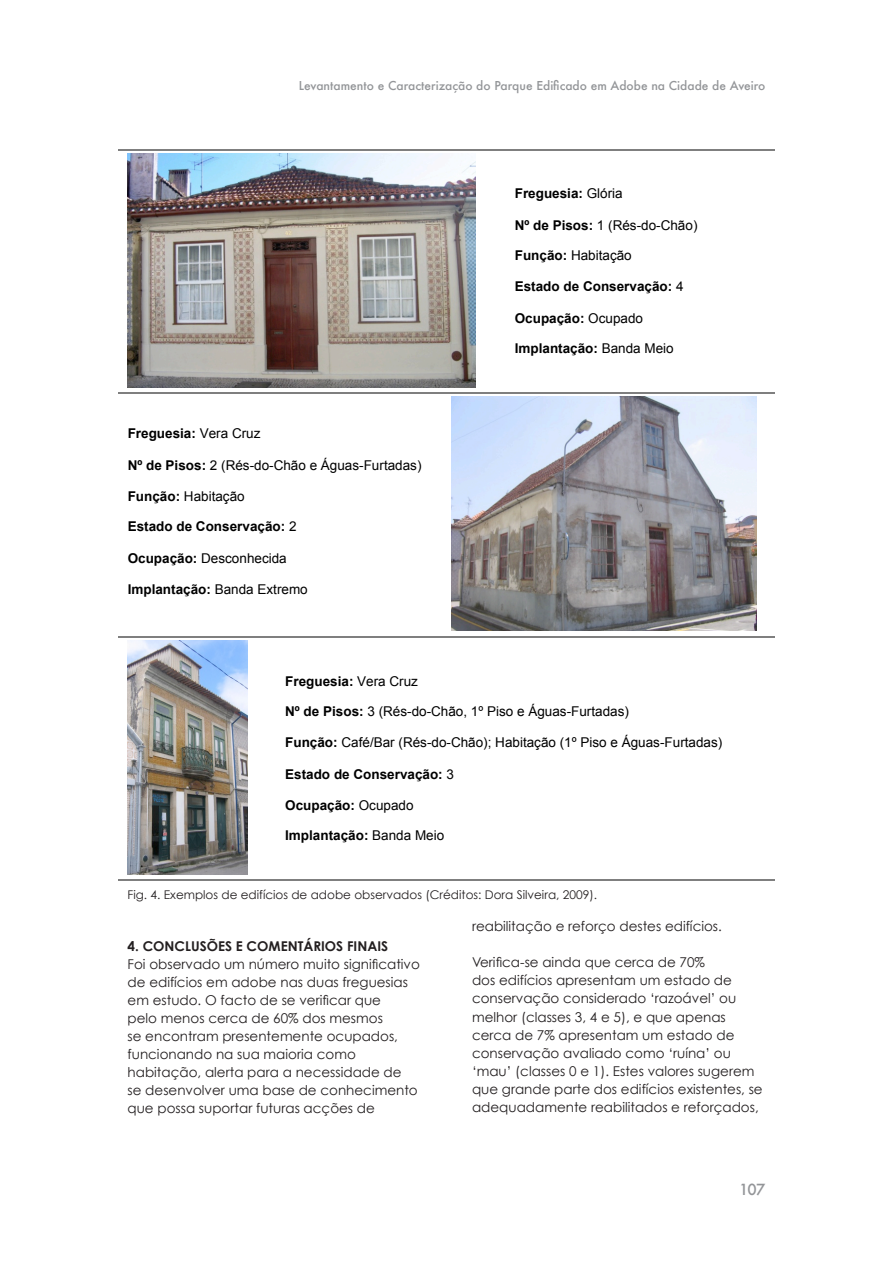
<style>
.page{position:relative;width:893px;height:1263px;background:#fff}
.page>*{position:absolute;margin:0;border:0;box-sizing:border-box;transform-origin:0 0}
.t1{font:500 15px "Futura";color:#939598}
.t2{font:13.5px/18px "Century Gothic";color:#231f20}
.t3{font:13.5px "Arial";color:#000}
.t4{font:700 13.5px "Arial";color:#000}
.Capitulo{font:700 13.5px "Century Gothic";color:#231f20}
.Legenda{font:12px "Century Gothic";color:#231f20}
.t5{font:500 12px "Futura";color:#939598}
.s1{font-weight:400}
.s2{font-weight:700}
</style>
<div class="page">
<img style="left:128px;top:153px;width:348px;height:234px">
<hr style="left:119px;top:149px;width:388px;height:1px;background:#7f7f7f">
<hr style="left:509px;top:149px;width:265px;height:1px;background:#7f7f7f">
<img style="left:452px;top:396px;width:304px;height:234px">
<hr style="left:119px;top:392px;width:325px;height:1px;background:#7f7f7f">
<hr style="left:446px;top:392px;width:61px;height:1px;background:#7f7f7f">
<hr style="left:509px;top:392px;width:265px;height:1px;background:#7f7f7f">
<img style="left:128px;top:641px;width:120px;height:234px">
<hr style="left:119px;top:636px;width:157px;height:2px;background:#7f7f7f">
<hr style="left:278px;top:636px;width:166px;height:2px;background:#7f7f7f">
<hr style="left:446px;top:636px;width:328px;height:2px;background:#7f7f7f">
<hr style="left:119px;top:879px;width:157px;height:2px;background:#7f7f7f">
<hr style="left:276px;top:879px;width:498px;height:2px;background:#7f7f7f">
<p class="t5" style="left:299px;top:77px;width:468px">Levantamento e Caracterização do Parque Edificado em Adobe na Cidade de Aveiro</p>
<p class="t4" style="left:128px;top:425px;width:134px">Freguesia: <span class="s1">Vera Cruz</span></p>
<p class="t3" style="left:128px;top:456px;width:295px"><span class="s2">Nº de Pisos:</span> 2 (Rés-do-Chão e Águas-Furtadas)</p>
<p class="t3" style="left:128px;top:488px;width:119px"><span class="s2">Função:</span> Habitação</p>
<p class="t4" style="left:128px;top:518px;width:170px">Estado de Conservação: <span class="s1">2</span></p>
<p class="t3" style="left:128px;top:549px;width:161px"><span class="s2">Ocupação:</span> Desconhecida</p>
<p class="t4" style="left:128px;top:581px;width:182px">Implantação: <span class="s1">Banda Extremo</span></p>
<p class="t4" style="left:515px;top:185px;width:110px">Freguesia: <span class="s1">Glória</span></p>
<p class="t3" style="left:515px;top:216px;width:184px"><span class="s2">Nº de Pisos:</span> 1 (Rés-do-Chão)</p>
<p class="t3" style="left:515px;top:246px;width:119px"><span class="s2">Função:</span> Habitação</p>
<p class="t4" style="left:515px;top:278px;width:170px">Estado de Conservação: <span class="s1">4</span></p>
<p class="t4" style="left:515px;top:309px;width:130px">Ocupação: <span class="s1">Ocupado</span></p>
<p class="t4" style="left:515px;top:339px;width:161px">Implantação: <span class="s1">Banda Meio</span></p>
<p class="t4" style="left:285px;top:672px;width:134px">Freguesia: <span class="s1">Vera Cruz</span></p>
<p class="t3" style="left:285px;top:702px;width:345px"><span class="s2">Nº de Pisos:</span> 3 (Rés-do-Chão, 1º Piso e Águas-Furtadas)</p>
<p class="t3" style="left:285px;top:734px;width:439px"><span class="s2">Função:</span> Café/Bar (Rés-do-Chão); Habitação (1º Piso e Águas-Furtadas)</p>
<p class="t4" style="left:285px;top:765px;width:170px">Estado de Conservação: <span class="s1">3</span></p>
<p class="t4" style="left:285px;top:797px;width:130px">Ocupação: <span class="s1">Ocupado</span></p>
<p class="t4" style="left:285px;top:827px;width:161px">Implantação: <span class="s1">Banda Meio</span></p>
<p class="Legenda" style="left:128px;top:887px;width:471px">Fig. 4. Exemplos de edifícios de adobe observados (Créditos: Dora Silveira, 2009).</p>
<p class="Capitulo" style="left:128px;top:937px;width:262px">4. CONCLUSÕES E COMENTÁRIOS FINAIS</p>
<p class="t2" style="left:128px;top:955px;width:294px">Foi observado um número muito significativo de edifícios em adobe nas duas freguesias em estudo. O facto de se verificar que<br>pelo menos cerca de 60% dos mesmos<br>se encontram presentemente ocupados, funcionando na sua maioria como habitação, alerta para a necessidade de<br>se desenvolver uma base de conhecimento que possa suportar futuras acções de</p>
<p class="t2" style="left:472px;top:917px;width:251px">reabilitação e reforço destes edifícios.</p>
<p class="t2" style="left:472px;top:953px;width:292px">Verifica-se ainda que cerca de 70%<br>dos edifícios apresentam um estado de conservação considerado ‘razoável’ ou melhor (classes 3, 4 e 5), e que apenas cerca de 7% apresentam um estado de conservação avaliado como ‘ruína’ ou ‘mau’ (classes 0 e 1). Estes valores sugerem que grande parte dos edifícios existentes, se adequadamente reabilitados e reforçados,</p>
<p class="t1" style="left:739px;top:1179px;width:28px">107</p>
</div>
